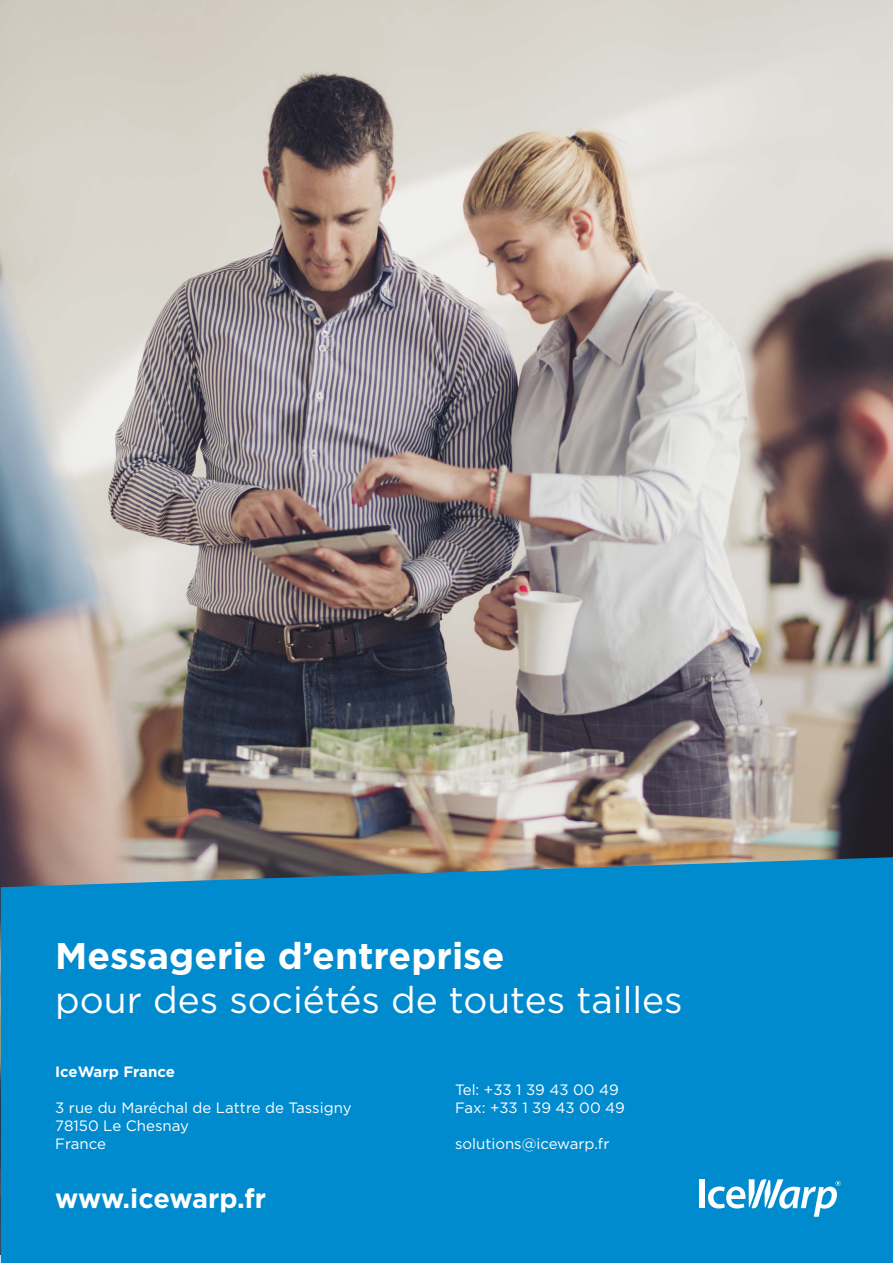
<style>
.page{position:relative;width:893px;height:1263px;background:#fff}
.page>*{position:absolute;margin:0;border:0;box-sizing:border-box;transform-origin:0 0}
.t1{font:37.2px "Gotham";color:#fff}
.t2{font:700 37.2px "Gotham";color:#fff}
.t3{font:700 27px "Gotham";letter-spacing:-.01em;color:#fff}
.t4{font:15px "Gotham";color:#fff}
.t5{font:700 15px "Gotham";color:#fff}
</style>
<div class="page">
<img style="left:0;top:0;width:893px;height:1254px">
<div style="left:1px;top:857px;width:892px;height:406px;background:#008bcf"></div>
<div style="left:699px;top:1179px;width:6px;height:29px;background:#fff"></div>
<svg style="left:708px;top:1179px;width:133px;height:38px"></svg>
<p class="t2" style="left:55px;top:931px;width:451px">Messagerie d’entreprise</p>
<p class="t1" style="left:55px;top:976px;width:629px">pour des sociétés de toutes tailles</p>
<p class="t5" style="left:55px;top:1062px;width:121px">IceWarp France</p>
<p class="t4" style="left:55px;top:1098px;width:298px">3 rue du Maréchal de Lattre de Tassigny</p>
<p class="t4" style="left:55px;top:1116px;width:135px">78150 Le Chesnay</p>
<p class="t4" style="left:55px;top:1134px;width:52px">France</p>
<p class="t3" style="left:55px;top:1180px;width:212px">www.icewarp.fr</p>
<p class="t4" style="left:455px;top:1080px;width:165px">Tel: +33 1 39 43 00 49</p>
<p class="t4" style="left:455px;top:1098px;width:171px">Fax: +33 1 39 43 00 49</p>
<p class="t4" style="left:455px;top:1134px;width:156px">solutions@icewarp.fr</p>
</div>
